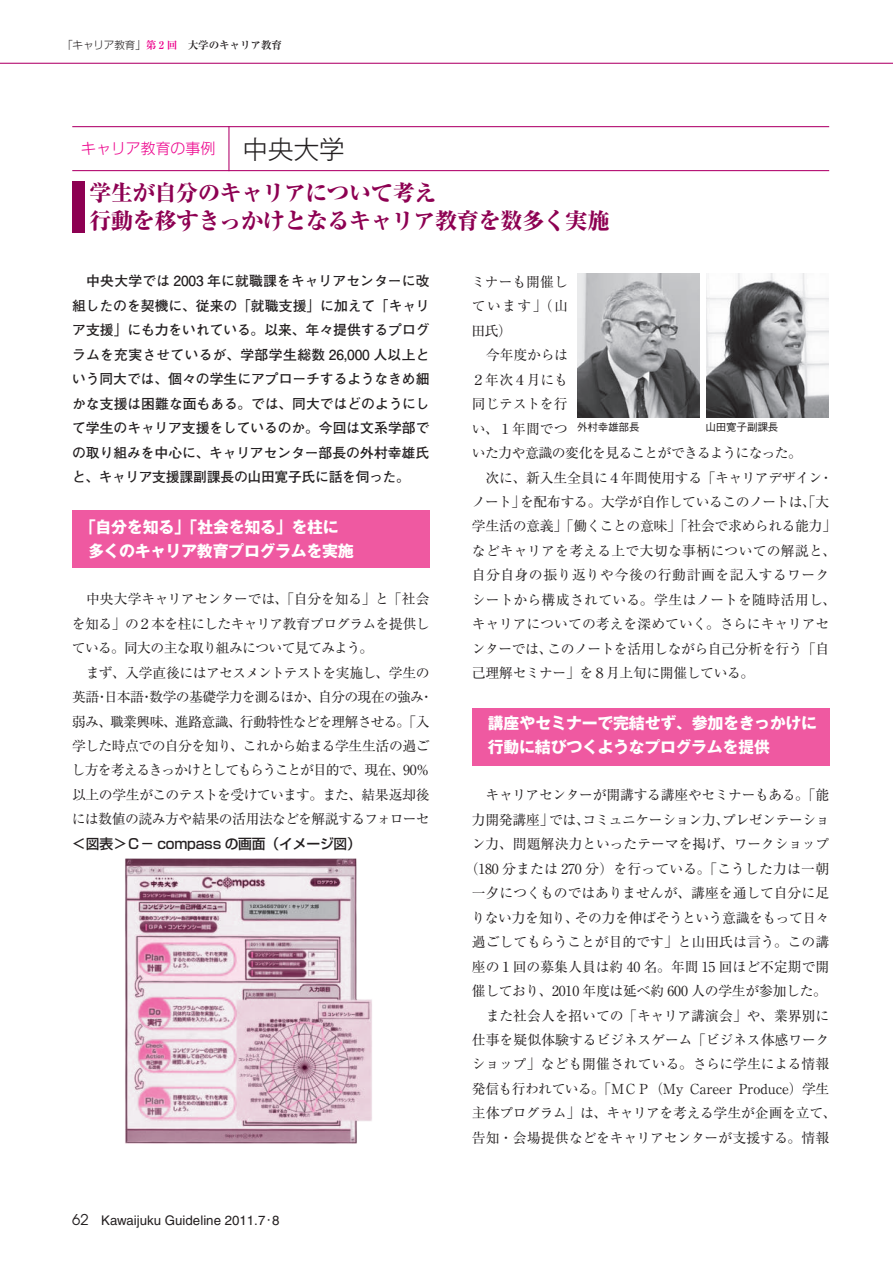
<style>
.page{position:relative;width:893px;height:1263px;background:#fff}
.page>*{position:absolute;margin:0;border:0;box-sizing:border-box;transform-origin:0 0}
.t1{font:300 25.5px "Gothic MB101 Pro";color:#231f20}
.t2{font:800 22.35px/27.6px "Ryumin Pro";letter-spacing:-.025em;color:#8d0052}
.t3{font:700 15.9px/24.5px "Gothic MB101 Pro";letter-spacing:-.02em;color:#fff;text-align:center}
.t4{font:300 14.85px "Shin Go Pro";color:#ed028c}
.t5{font:13.8px/24.5px "Ryumin Pro";letter-spacing:-.02em;color:#231f20}
.t6{font:13.8px/24.5px "Ryumin Pro";letter-spacing:-.045em;color:#231f20}
.t7{font:700 13.8px/24.5px "Futo Go B101 Pro";letter-spacing:-.015em;color:#231f20;text-align:justify}
.t8{font:13.8px "Ryumin Pro";color:#231f20}
.t9{font:13.8px "Ryumin Pro";letter-spacing:.015em;color:#231f20}
.t10{font:500 13.8px "Shin Go Pro";letter-spacing:-.015em;color:#231f20}
.t11{font:13.35px "Helvetica";color:#231f20}
.t12{font:700 10.65px "Ryumin Pro";letter-spacing:-.015em;color:#231f20}
.t13{font:500 10.65px "Gothic BBB Pro";letter-spacing:-.025em;color:#231f20}
.s1{font-family:"Shin Go Pro";font-weight:300}
.s2{color:#ed028c}
.s3{font-family:"Avant Garde";font-size:14.85px}
.s4{font-family:"Gothic BBB Pro";font-weight:500}
</style>
<div class="page">
<hr style="left:0;top:63px;width:893px;height:1px;background:#b0016a">
<div style="left:472px;top:708px;width:358px;height:57px;background:#ef59a1"></div>
<div style="left:72px;top:510px;width:357px;height:58px;background:#ef59a1"></div>
<hr style="left:72px;top:126px;width:757px;height:1px;background:#b0016a">
<hr style="left:72px;top:170px;width:757px;height:1px;background:#b0016a">
<hr style="left:228px;top:126px;width:1px;height:45px;background:#b0016a">
<img style="left:706px;top:274px;width:122px;height:144px">
<img style="left:578px;top:274px;width:122px;height:144px">
<img style="left:125px;top:858px;width:247px;height:286px">
<div style="left:72px;top:181px;width:13px;height:51px;background:#8d0052"></div>
<p class="t12" style="left:62px;top:37px;width:222px"><span class="s1">「キャリア教育」</span><span class="s2">第 2 回　</span>大学のキャリア教育</p>
<p class="t4" style="left:81px;top:136px;width:135px">キャリア教育の事例</p>
<h1 class="t1" style="left:243px;top:129px;width:104px">中央大学</h1>
<h2 class="t2" style="left:89px;top:178px;width:522px">学生が自分のキャリアについて考え<br>行動を移すきっかけとなるキャリア教育を数多く実施</h2>
<p class="t7" style="left:72px;top:267px;width:359px">　中央大学では 2003 年に就職課をキャリアセンターに改組したのを契機に、従来の「就職支援」に加えて「キャリア支援」にも力をいれている。以来、年々提供するプログラムを充実させているが、学部学生総数 26,000 人以上という同大では、個々の学生にアプローチするようなきめ細かな支援は困難な面もある。では、同大ではどのようにして学生のキャリア支援をしているのか。今回は文系学部での取り組みを中心に、キャリアセンター部長の外村幸雄氏と、キャリア支援課副課長の山田寛子氏に話を伺った。</p>
<p class="t3" style="left:72px;top:513px;width:283px">「自分を知る」「社会を知る」を柱に<br>　多くのキャリア教育プログラムを実施</p>
<p class="t6" style="left:72px;top:586px;width:363px">　中央大学キャリアセンターでは、「自分を知る」と「社会を知る」の２本を柱にしたキャリア教育プログラムを提供している。同大の主な取り組みについて見てみよう。<br>　まず、入学直後にはアセスメントテストを実施し、学生の英語・日本語・数学の基礎学力を測るほか、自分の現在の強み・弱み、職業興味、進路意識、行動特性などを理解させる。「入学した時点での自分を知り、これから始まる学生生活の過ごし方を考えるきっかけとしてもらうことが目的で、現在、90％以上の学生がこのテストを受けています。また、結果返却後には数値の読み方や結果の活用法などを解説するフォローセ</p>
<p class="t10" style="left:72px;top:832px;width:290px">＜図表＞Ｃ－ compass の画面（イメージ図）</p>
<p class="t11" style="left:72px;top:1212px;width:209px"><span class="s3">62</span> Kawaijuku Guideline 2011.7<span class="s4">･</span>8</p>
<p class="t5" style="left:471px;top:269px;width:366px">ミナーも開催し<br>ています」（山<br>田氏）<br>　今年度からは<br>２年次４月にも<br>同じテストを行<br>い、１年間でつ<br>いた力や意識の変化を見ることができるようになった。<br>　次に、新入生全員に４年間使用する「キャリアデザイン・ノート」を配布する。大学が自作しているこのノートは、「大学生活の意義」「働くことの意味」「社会で求められる能力」などキャリアを考える上で大切な事柄についての解説と、自分自身の振り返りや今後の行動計画を記入するワークシートから構成されている。学生はノートを随時活用し、キャリアについての考えを深めていく。さらにキャリアセンターでは、このノートを活用しながら自己分析を行う「自己理解セミナー」を８月上旬に開催している。</p>
<p class="t3" style="left:472px;top:709px;width:347px;text-align:left;text-indent:16px">講座やセミナーで完結せず、参加をきっかけに　行動に結びつくようなプログラムを提供</p>
<p class="t5" style="left:486px;top:782px;width:345px">キャリアセンターが開講する講座やセミナーもある。「能</p>
<p class="t5" style="left:472px;top:807px;width:359px">力開発講座」では、コミュニケーション力、プレゼンテーショ</p>
<p class="t5" style="left:472px;top:831px;width:359px">ン力、問題解決力といったテーマを掲げ、ワークショップ</p>
<p class="t9" style="left:465px;top:858px;width:366px">（180 分または 270 分）を行っている。「こうした力は一朝</p>
<p class="t8" style="left:472px;top:882px;width:359px">一夕につくものではありませんが、講座を通して自分に足</p>
<p class="t5" style="left:472px;top:904px;width:359px">りない力を知り、その力を伸ばそうという意識をもって日々</p>
<p class="t5" style="left:472px;top:929px;width:359px">過ごしてもらうことが目的です」と山田氏は言う。この講</p>
<p class="t8" style="left:472px;top:956px;width:359px">座の１回の募集人員は約 40 名。年間 15 回ほど不定期で開</p>
<p class="t5" style="left:472px;top:978px;width:357px">催しており、2010 年度は延べ約 600 人の学生が参加した。</p>
<p class="t5" style="left:472px;top:1002px;width:359px">　また社会人を招いての「キャリア講演会」や、業界別に</p>
<p class="t5" style="left:472px;top:1027px;width:359px">仕事を疑似体験するビジネスゲーム「ビジネス体感ワーク</p>
<p class="t5" style="left:472px;top:1051px;width:359px">ショップ」なども開催されている。さらに学生による情報</p>
<p class="t5" style="left:472px;top:1075px;width:359px">発信も行われている。「ＭＣＰ（My Career Produce）学生</p>
<p class="t5" style="left:472px;top:1100px;width:366px">主体プログラム」は、キャリアを考える学生が企画を立て、</p>
<p class="t8" style="left:472px;top:1127px;width:359px">告知・会場提供などをキャリアセンターが支援する。情報</p>
<p class="t13" style="left:577px;top:419px;width:64px">外村幸雄部長</p>
<p class="t13" style="left:705px;top:419px;width:74px">山田寛子副課長</p>
</div>
